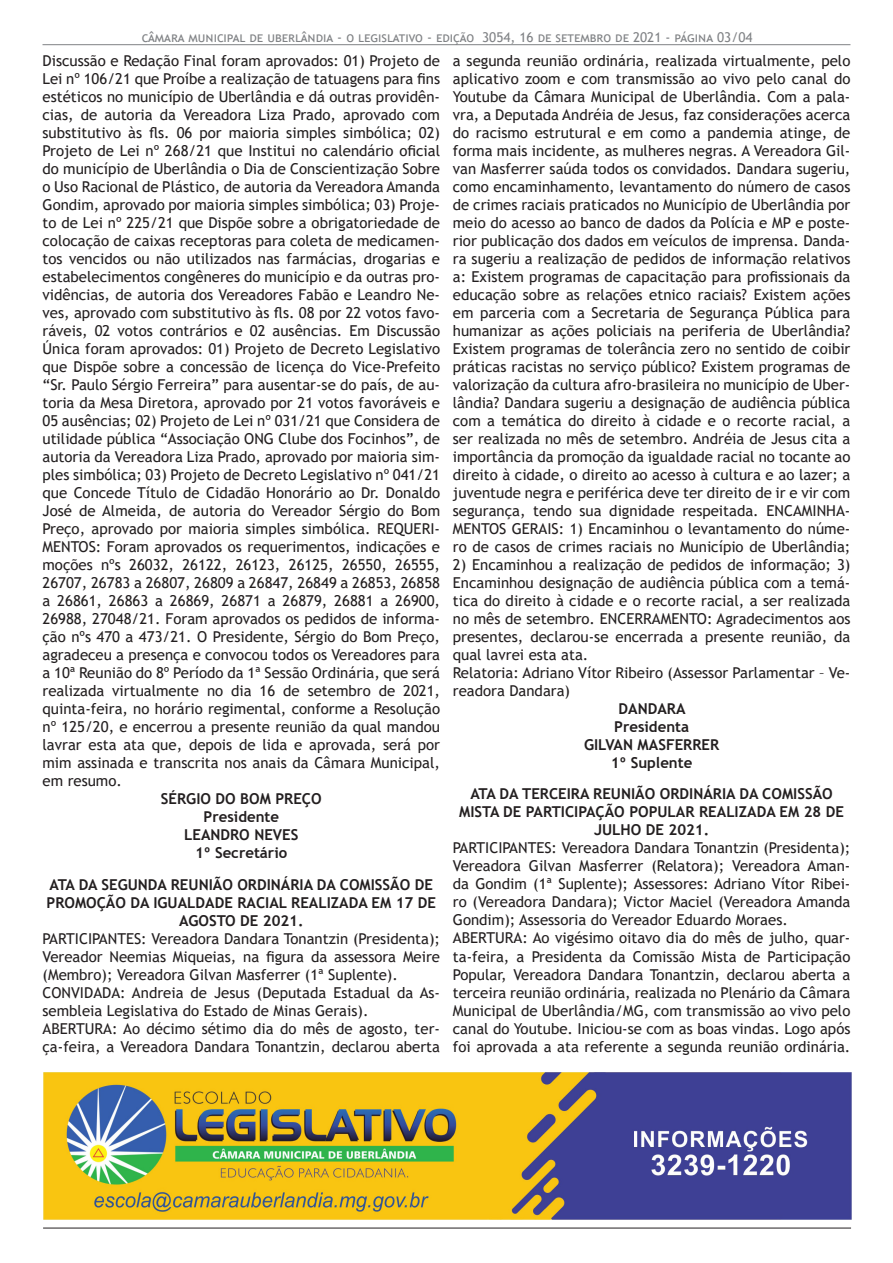
<style>
.page{position:relative;width:893px;height:1263px;background:#fff}
.page>*{position:absolute;margin:0;border:0;box-sizing:border-box;transform-origin:0 0}
.t1{font:15px/18px "Trebuchet MS";color:#231f20;text-align:justify}
.t2{font:700 15px/18px "Trebuchet MS";color:#231f20;text-align:center}
.t3{font:13.5px "Trebuchet MS";color:#808285}
</style>
<div class="page">
<hr style="left:43px;top:44px;width:807px;height:1px;background:#808285">
<hr style="left:43px;top:1228px;width:808px;height:1px;background:#231f20">
<img style="left:43px;top:1072px;width:808px;height:148px">
<p class="t3" style="left:142px;top:28px;width:612px">câmara municipal de uberlândia - o legislativo - edição 3054, 16 de setembro de 2021 - página 03/04</p>
<p class="t1" style="left:43px;top:52px;width:399px">Discussão e Redação Final foram aprovados: 01) Projeto de Lei nº 106/21 que Proíbe a realização de tatuagens para fins estéticos no município de Uberlândia e dá outras providên&shy;cias, de autoria da Vereadora Liza Prado, aprovado com substitutivo às fls. 06 por maioria simples simbólica; 02)<br>Projeto de Lei nº 268/21 que Institui no calendário oficial do município de Uberlândia o Dia de Conscientização Sobre o Uso Racional de Plástico, de autoria da Vereadora Amanda Gondim, aprovado por maioria simples simbólica; 03) Proje&shy;to de Lei nº 225/21 que Dispõe sobre a obrigatoriedade de colocação de caixas receptoras para coleta de medicamen&shy;tos vencidos ou não utilizados nas farmácias, drogarias e estabelecimentos congêneres do município e da outras pro&shy;vidências, de autoria dos Vereadores Fabão e Leandro Ne&shy;ves, aprovado com substitutivo às fls. 08 por 22 votos favo&shy;ráveis, 02 votos contrários e 02 ausências. Em Discussão Única foram aprovados: 01) Projeto de Decreto Legislativo que Dispõe sobre a concessão de licença do Vice-Prefeito “Sr. Paulo Sérgio Ferreira” para ausentar-se do país, de au&shy;toria da Mesa Diretora, aprovado por 21 votos favoráveis e 05 ausências; 02) Projeto de Lei nº 031/21 que Considera de utilidade pública “Associação ONG Clube dos Focinhos”, de autoria da Vereadora Liza Prado, aprovado por maioria sim&shy;ples simbólica; 03) Projeto de Decreto Legislativo nº 041/21 que Concede Título de Cidadão Honorário ao Dr. Donaldo José de Almeida, de autoria do Vereador Sérgio do Bom Preço, aprovado por maioria simples simbólica. REQUERI-MENTOS: Foram aprovados os requerimentos, indicações e moções nºs 26032, 26122, 26123, 26125, 26550, 26555, 26707, 26783 a 26807, 26809 a 26847, 26849 a 26853, 26858 a 26861, 26863 a 26869, 26871 a 26879, 26881 a 26900, 26988, 27048/21. Foram aprovados os pedidos de informa&shy;ção nºs 470 a 473/21. O Presidente, Sérgio do Bom Preço, agradeceu a presença e convocou todos os Vereadores para a 10ª Reunião do 8º Período da 1ª Sessão Ordinária, que será realizada virtualmente no dia 16 de setembro de 2021, quinta-feira, no horário regimental, conforme a Resolução nº 125/20, e encerrou a presente reunião da qual mandou lavrar esta ata que, depois de lida e aprovada, será por mim assinada e transcrita nos anais da Câmara Municipal, em resumo.</p>
<p class="t2" style="left:161px;top:790px;width:162px">SÉRGIO DO BOM PREÇO</p>
<p class="t2" style="left:204px;top:808px;width:77px">Presidente</p>
<p class="t2" style="left:184px;top:826px;width:116px">LEANDRO NEVES</p>
<p class="t2" style="left:195px;top:844px;width:94px">1º Secretário</p>
<p class="t2" style="left:47px;top:875px;width:391px">ATA DA SEGUNDA REUNIÃO ORDINÁRIA DA COMISSÃO DE<br>PROMOÇÃO DA IGUALDADE RACIAL REALIZADA EM 17 DE<br>AGOSTO DE 2021.</p>
<p class="t1" style="left:43px;top:929px;width:399px">PARTICIPANTES: Vereadora Dandara Tonantzin (Presidenta); Vereador Neemias Miqueias, na figura da assessora Meire (Membro); Vereadora Gilvan Masferrer (1ª Suplente).</p>
<p class="t1" style="left:43px;top:983px;width:399px">CONVIDADA: Andreia de Jesus (Deputada Estadual da As&shy;sembleia Legislativa do Estado de Minas Gerais).</p>
<p class="t1" style="left:43px;top:1019px;width:399px">ABERTURA: Ao décimo sétimo dia do mês de agosto, ter&shy;ça-feira, a Vereadora Dandara Tonantzin, declarou aberta</p>
<p class="t1" style="left:453px;top:52px;width:399px">a segunda reunião ordinária, realizada virtualmente, pelo aplicativo zoom e com transmissão ao vivo pelo canal do Youtube da Câmara Municipal de Uberlândia. Com a pala&shy;vra, a Deputada Andréia de Jesus, faz considerações acerca do racismo estrutural e em como a pandemia atinge, de forma mais incidente, as mulheres negras. A Vereadora Gil&shy;van Masferrer saúda todos os convidados. Dandara sugeriu, como encaminhamento, levantamento do número de casos de crimes raciais praticados no Município de Uberlândia por meio do acesso ao banco de dados da Polícia e MP e poste&shy;rior publicação dos dados em veículos de imprensa. Danda&shy;ra sugeriu a realização de pedidos de informação relativos a: Existem programas de capacitação para profissionais da educação sobre as relações etnico raciais? Existem ações em parceria com a Secretaria de Segurança Pública para humanizar as ações policiais na periferia de Uberlândia?<br>Existem programas de tolerância zero no sentido de coibir práticas racistas no serviço público? Existem programas de valorização da cultura afro-brasileira no município de Uber&shy;lândia? Dandara sugeriu a designação de audiência pública com a temática do direito à cidade e o recorte racial, a ser realizada no mês de setembro. Andréia de Jesus cita a importância da promoção da igualdade racial no tocante ao direito à cidade, o direito ao acesso à cultura e ao lazer; a juventude negra e periférica deve ter direito de ir e vir com segurança, tendo sua dignidade respeitada. ENCAMINHA-MENTOS GERAIS: 1) Encaminhou o levantamento do núme&shy;ro de casos de crimes raciais no Município de Uberlândia;</p>
<p class="t1" style="left:453px;top:556px;width:399px">2) Encaminhou a realização de pedidos de informação; 3)<br>Encaminhou designação de audiência pública com a temá&shy;tica do direito à cidade e o recorte racial, a ser realizada no mês de setembro. ENCERRAMENTO: Agradecimentos aos presentes, declarou-se encerrada a presente reunião, da qual lavrei esta ata.</p>
<p class="t1" style="left:453px;top:664px;width:399px">Relatoria: Adriano Vítor Ribeiro (Assessor Parlamentar – Ve&shy;readora Dandara)</p>
<p class="t2" style="left:619px;top:700px;width:68px">DANDARA</p>
<p class="t2" style="left:614px;top:718px;width:76px">Presidenta</p>
<p class="t2" style="left:584px;top:736px;width:137px">GILVAN MASFERRER</p>
<p class="t2" style="left:611px;top:754px;width:83px">1º Suplente</p>
<p class="t2" style="left:459px;top:785px;width:386px">ATA DA TERCEIRA REUNIÃO ORDINÁRIA DA COMISSÃO<br>MISTA DE PARTICIPAÇÃO POPULAR REALIZADA EM 28 DE<br>JULHO DE 2021.</p>
<p class="t1" style="left:453px;top:839px;width:399px">PARTICIPANTES: Vereadora Dandara Tonantzin (Presidenta); Vereadora Gilvan Masferrer (Relatora); Vereadora Aman&shy;da Gondim (1ª Suplente); Assessores: Adriano Vítor Ribei&shy;ro (Vereadora Dandara); Victor Maciel (Vereadora Amanda Gondim); Assessoria do Vereador Eduardo Moraes.</p>
<p class="t1" style="left:453px;top:929px;width:399px">ABERTURA: Ao vigésimo oitavo dia do mês de julho, quar&shy;ta-feira, a Presidenta da Comissão Mista de Participação Popular, Vereadora Dandara Tonantzin, declarou aberta a terceira reunião ordinária, realizada no Plenário da Câmara Municipal de Uberlândia/MG, com transmissão ao vivo pelo canal do Youtube. Iniciou-se com as boas vindas. Logo após foi aprovada a ata referente a segunda reunião ordinária.</p>
</div>
